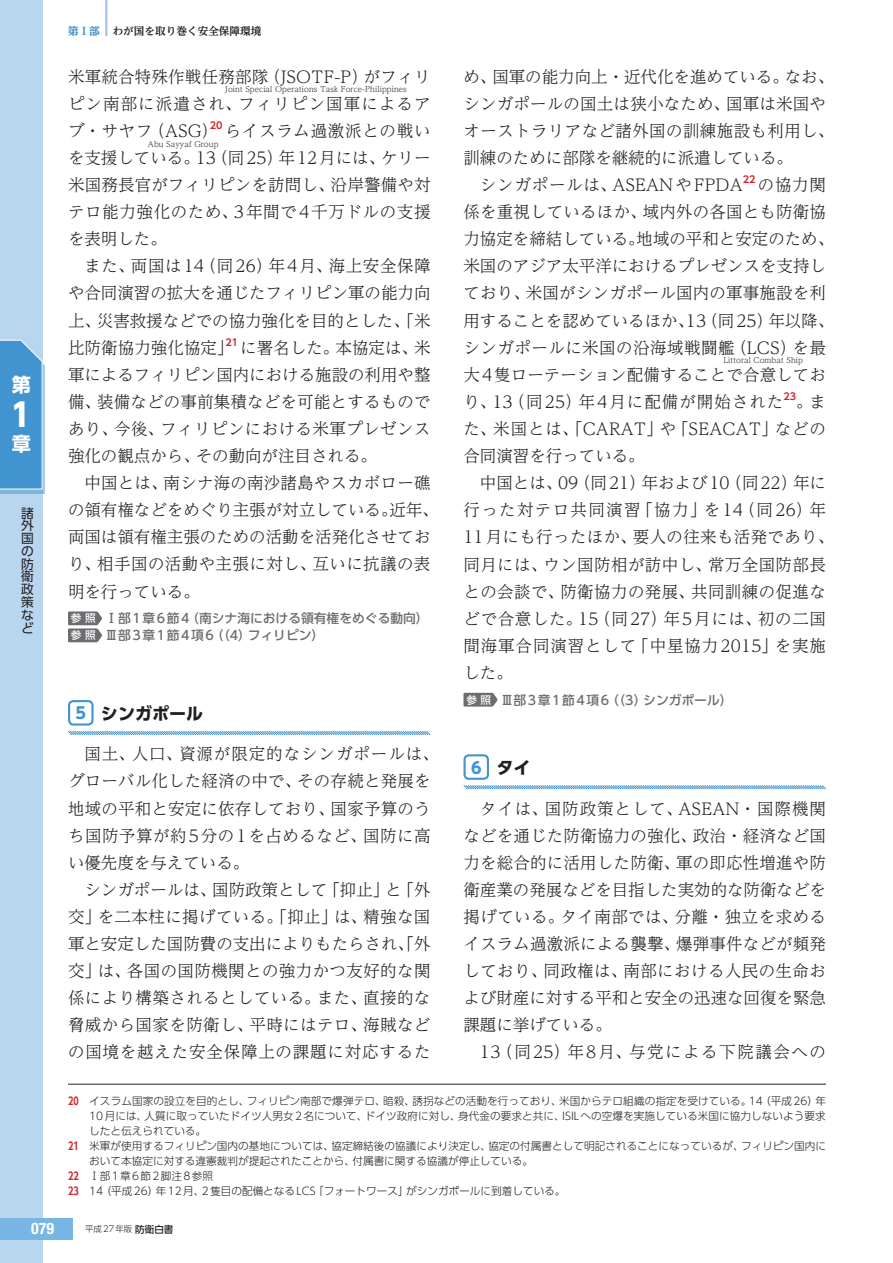
<style>
.page{position:relative;width:893px;height:1263px;background:#fff}
.page>*{position:absolute;margin:0;border:0;box-sizing:border-box;transform-origin:0 0}
.t1{font:700 31.95px "UD Shin Go Pro";color:#fff}
.t2{font:700 19.2px "UD Shin Go Pro";color:#fff}
.t3{font:700 16.95px "UD Shin Go Pro";color:#231f20}
.t4{font:300 16.5px/27.2px "UD Reimin Pro";letter-spacing:.015em;color:#231f20;text-align:justify}
.t5{font:300 16.5px/27.2px "UD Reimin Pro";letter-spacing:.065em;color:#231f20}
.t6{font:300 16.5px "UD Reimin Pro";letter-spacing:.095em;color:#231f20}
.t7{font:300 16.5px "UD Reimin Pro";letter-spacing:.045em;color:#231f20}
.t8{font:700 condensed 15.9px "Helvetica Neue LT Std";color:#fff}
.t9{font:500 12.75px/17px "UD Shin Go Pro";color:#6c6d70}
.t10{font:500 12.75px "UD Shin Go Pro";letter-spacing:.125em;color:#6c6d70}
.t11{font:12.75px/12.8px "UD Shin Go Pro";color:#231f20;text-align:justify}
.t12{font:300 10.65px "UD Shin Go Pro";color:#231f20}
.t13{font:700 10.65px "UD Reimin Pro";color:#231f20}
.t14{font:300 10.65px "UD Shin Go Pro";letter-spacing:.125em;color:#231f20}
.t15{font:500 10.65px/17px "UD Shin Go Pro";color:#fff}
.t16{font:700 9.6px "UD Shin Go Pro De";letter-spacing:.01em;color:#d1232a}
.t17{font:300 8.55px "UD Shin Go Pro";color:#231f20}
.t18{font:300 7.65px "UD Reimin Pro";letter-spacing:.005em;color:#231f20}
.s1{font-weight:800;color:#4194d0}
.s2{font-size:15.9px;color:#4194d0}
.s3{font-family:"UD Shin Go Pro De";font-weight:700;color:#d1232a}
.s4{font-weight:500;font-size:9.6px}
</style>
<div class="page">
<svg style="left:68px;top:731px;width:363px;height:4px"></svg>
<svg style="left:463px;top:785px;width:363px;height:5px"></svg>
<svg style="left:68px;top:611px;width:34px;height:31px"></svg>
<div style="left:68px;top:700px;width:26px;height:25px;border:2px solid #4194d0;border-radius:4px"></div>
<svg style="left:463px;top:693px;width:35px;height:14px"></svg>
<div style="left:463px;top:754px;width:26px;height:26px;border:2px solid #4194d0;border-radius:4px"></div>
<hr style="left:68px;top:1084px;width:758px;height:1px;background:#231f20">
<div style="left:0;top:0;width:43px;height:1263px;background:#b9d6ef"></div>
<div style="left:0;top:344px;width:45px;height:150px;background:#4194d0;opacity:.5"></div>
<svg style="left:0;top:339px;width:43px;height:151px"></svg>
<div style="left:0;top:1218px;width:72px;height:21px;background:#77b6e4"></div>
<hr style="left:105px;top:0;width:2px;height:36px;background:#a1c1e5">
<p class="t2" style="left:12px;top:369px;width:20px">第</p>
<h1 class="t1" style="left:5px;top:389px;width:21px">１</h1>
<p class="t2" style="left:12px;top:428px;width:20px">章</p>
<p class="t11" style="left:21px;top:506px;width:14px">諸外国の防衛政策など</p>
<p class="t13" style="left:68px;top:22px;width:195px"><span class="s1">第Ⅰ部</span> わが国を取り巻く安全保障環境</p>
<p class="t4" style="left:68px;top:62px;width:364px">米軍統合特殊作戦任務部隊（JSOTF-P）がフィリ</p>
<p class="t18" style="left:225px;top:83px;width:183px">Joint Special Operations Task Force-Philippines</p>
<p class="t5" style="left:68px;top:89px;width:364px">ピン南部に派遣され、フィリピン国軍によるアブ・サヤフ（ASG）らイスラム過激派との戦い</p>
<p class="t18" style="left:148px;top:137px;width:72px">Abu Sayyaf Group</p>
<p class="t16" style="left:210px;top:117px;width:14px">20</p>
<p class="t4" style="left:68px;top:143px;width:364px">を支援している。13（同25）年12月には、ケリー米国務長官がフィリピンを訪問し、沿岸警備や対テロ能力強化のため、3年間で4千万ドルの支援を表明した。</p>
<p class="t4" style="left:68px;top:252px;width:364px;text-indent:16px">また、両国は14（同26）年4月、海上安全保障や合同演習の拡大を通じたフィリピン軍の能力向上、災害救援などでの協力強化を目的とした、「米比防衛協力強化協定」に署名した。本協定は、米</p>
<p class="t16" style="left:225px;top:334px;width:14px">21</p>
<p class="t4" style="left:68px;top:360px;width:364px">軍によるフィリピン国内における施設の利用や整備、装備などの事前集積などを可能とするものであり、今後、フィリピンにおける米軍プレゼンス強化の観点から、その動向が注目される。</p>
<p class="t4" style="left:68px;top:469px;width:372px;text-align:left;text-indent:16px">中国とは、南シナ海の南沙諸島やスカボロー礁の領有権などをめぐり主張が対立している。近年、両国は領有権主張のための活動を活発化させており、相手国の活動や主張に対し、互いに抗議の表明を行っている。</p>
<p class="t9" style="left:105px;top:610px;width:325px">Ⅰ部1章6節4（南シナ海における領有権をめぐる動向）<br>Ⅲ部3章1節4項6（（4）フィリピン）</p>
<p class="t15" style="left:71px;top:610px;width:26px">参照参照</p>
<p class="t3" style="left:76px;top:699px;width:129px"><span class="s2">5</span> シンガポール</p>
<p class="t4" style="left:68px;top:740px;width:372px;text-align:left;text-indent:16px">国土、人口、資源が限定的なシンガポールは、グローバル化した経済の中で、その存続と発展を地域の平和と安定に依存しており、国家予算のうち国防予算が約5分の1を占めるなど、国防に高い優先度を与えている。</p>
<p class="t4" style="left:68px;top:875px;width:364px;text-indent:16px">シンガポールは、国防政策として「抑止」と「外交」を二本柱に掲げている。「抑止」は、精強な国軍と安定した国防費の支出によりもたらされ、「外交」は、各国の国防機関との強力かつ友好的な関係により構築されるとしている。また、直接的な脅威から国家を防衛し、平時にはテロ、海賊などの国境を越えた安全保障上の課題に対応するた</p>
<p class="t4" style="left:463px;top:62px;width:372px">め、国軍の能力向上・近代化を進めている。なお、</p>
<p class="t4" style="left:463px;top:89px;width:364px">シンガポールの国土は狭小なため、国軍は米国や</p>
<p class="t4" style="left:463px;top:116px;width:372px">オーストラリアなど諸外国の訓練施設も利用し、</p>
<p class="t4" style="left:463px;top:143px;width:331px">訓練のために部隊を継続的に派遣している。</p>
<p class="t7" style="left:480px;top:171px;width:264px">シンガポールは、ASEANやFPDA</p>
<p class="t16" style="left:743px;top:171px;width:14px">22</p>
<p class="t4" style="left:463px;top:171px;width:372px;text-align:left;text-indent:294px">の協力関係を重視しているほか、域内外の各国とも防衛協力協定を締結している。地域の平和と安定のため、米国のアジア太平洋におけるプレゼンスを支持しており、米国がシンガポール国内の軍事施設を利用することを認めているほか、13（同25）年以降、シンガポールに米国の沿海域戦闘艦（LCS）を最</p>
<p class="t18" style="left:723px;top:354px;width:81px">Littoral Combat Ship</p>
<p class="t4" style="left:463px;top:360px;width:364px">大4隻ローテーション配備することで合意しており、13（同25）年4月に配備が開始された</p>
<p class="t16" style="left:783px;top:388px;width:14px">23</p>
<p class="t4" style="left:463px;top:387px;width:364px;text-indent:333px">。また、米国とは、「CARAT」や「SEACAT」などの合同演習を行っている。</p>
<p class="t4" style="left:463px;top:469px;width:372px;text-align:left;text-indent:16px">中国とは、09（同21）年および10（同22）年に行った対テロ共同演習「協力」を14（同26）年<br>11月にも行ったほか、要人の往来も活発であり、同月には、ウン国防相が訪中し、常万全国防部長との会談で、防衛協力の発展、共同訓練の促進などで合意した。15（同27）年5月には、初の二国間海軍合同演習として「中星協力2015」を実施した。</p>
<p class="t10" style="left:501px;top:689px;width:233px">Ⅲ部3章1節4項6（（3）シンガポール）</p>
<p class="t15" style="left:466px;top:691px;width:26px">参照</p>
<p class="t3" style="left:471px;top:754px;width:61px"><span class="s2">6</span> タイ</p>
<p class="t4" style="left:463px;top:794px;width:364px;text-indent:16px">タイは、国防政策として、ASEAN・国際機関などを通じた防衛協力の強化、政治・経済など国力を総合的に活用した防衛、軍の即応性増進や防衛産業の発展などを目指した実効的な防衛などを掲げている。タイ南部では、分離・独立を求めるイスラム過激派による襲撃、爆弾事件などが頻発しており、同政権は、南部における人民の生命および財産に対する平和と安全の迅速な回復を緊急課題に挙げている。</p>
<p class="t6" style="left:480px;top:1039px;width:348px">13（同25）年8月、与党による下院議会への</p>
<p class="t12" style="left:68px;top:1093px;width:760px"><span class="s3">20</span> イスラム国家の設立を目的とし、フィリピン南部で爆弾テロ、暗殺、誘拐などの活動を行っており、米国からテロ組織の指定を受けている。14（平成26）年</p>
<p class="t12" style="left:89px;top:1108px;width:738px">10月には、人質に取っていたドイツ人男女2名について、ドイツ政府に対し、身代金の要求と共に、ISILへの空爆を実施している米国に協力しないよう要求</p>
<p class="t12" style="left:89px;top:1122px;width:118px">したと伝えられている。</p>
<p class="t12" style="left:68px;top:1137px;width:760px"><span class="s3">21</span> 米軍が使用するフィリピン国内の基地については、協定締結後の協議により決定し、協定の付属書として明記されることになっているが、フィリピン国内に</p>
<p class="t12" style="left:89px;top:1152px;width:445px">おいて本協定に対する違憲裁判が提起されたことから、付属書に関する協議が停止している。</p>
<p class="t14" style="left:68px;top:1167px;width:146px"><span class="s3">22</span> Ⅰ部1章6節2脚注8参照</p>
<p class="t12" style="left:68px;top:1182px;width:499px"><span class="s3">23</span> 14（平成26）年12月、2隻目の配備となるLCS「フォートワース」がシンガポールに到着している。</p>
<p class="t8" style="left:31px;top:1219px;width:24px">079</p>
<p class="t17" style="left:85px;top:1222px;width:90px">平成27年版 <span class="s4">防衛白書</span></p>
</div>
